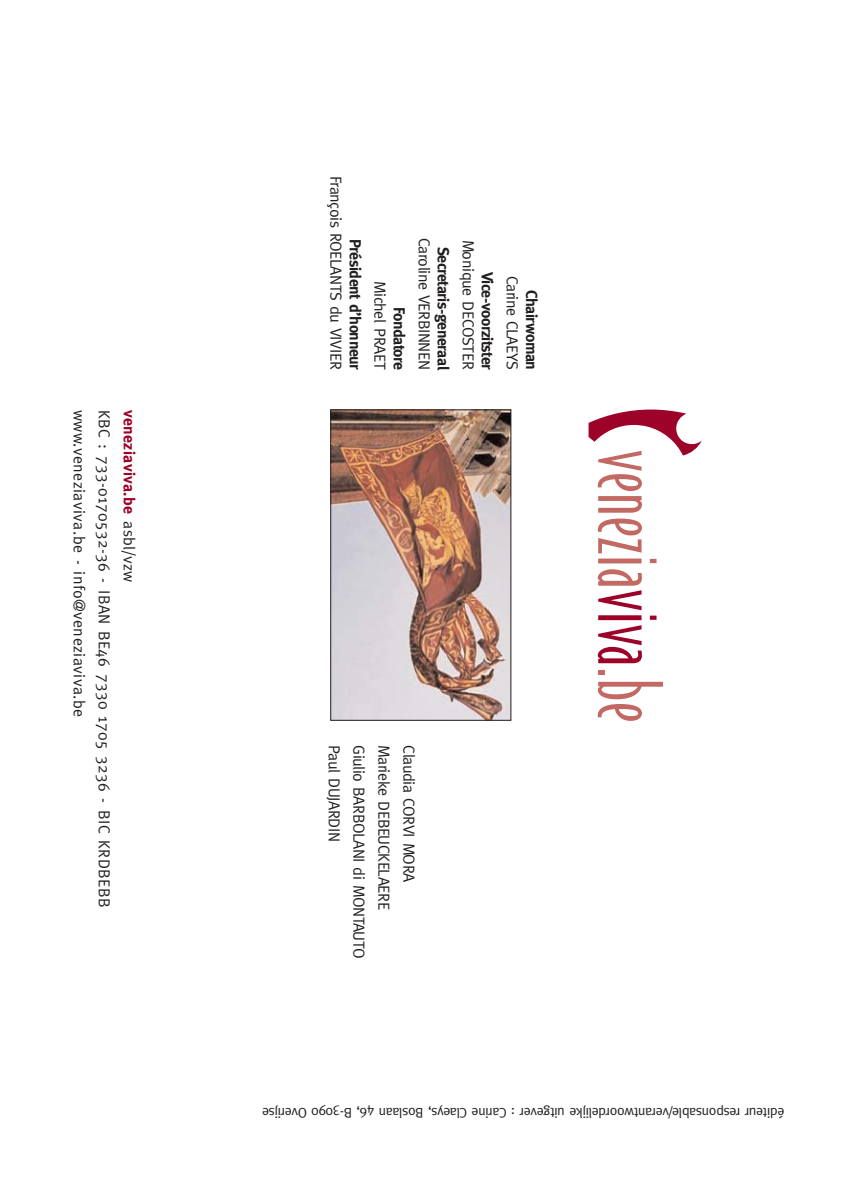
<style>
.page{position:relative;width:842px;height:1191px;background:#fff}
.page>*{position:absolute;margin:0;border:0;box-sizing:border-box;transform-origin:0 0}
.t1{font:16px "Meta";letter-spacing:-.025em;color:#231f20}
.t2{font:16px "Meta";letter-spacing:.025em;color:#231f20}
.t3{font:700 16px "Meta";letter-spacing:-.025em;color:#231f20}
.t4{font:700 16px "Meta";letter-spacing:.025em;color:#9d0229}
.t5{font:14px "Meta";letter-spacing:-.025em;color:#231f20}
.s1{font-weight:400;color:#231f20}
</style>
<div class="page">
<div style="left:598px;top:558px;width:43px;height:5px;background:#c26964"></div>
<svg style="left:650px;top:559px;width:6px;height:4px"></svg>
<svg style="left:598px;top:569px;width:44px;height:41px"></svg>
<div style="left:598px;top:615px;width:43px;height:5px;background:#9d0229"></div>
<svg style="left:650px;top:615px;width:6px;height:5px"></svg>
<svg style="left:598px;top:625px;width:44px;height:38px"></svg>
<svg style="left:598px;top:670px;width:7px;height:4px"></svg>
<svg style="left:598px;top:682px;width:65px;height:39px"></svg>
<svg style="left:588px;top:409px;width:114px;height:144px"></svg>
<img style="left:332px;top:411px;width:177px;height:307px">
<div style="left:330px;top:409px;width:181px;height:311px;border:1px solid #231f20"></div>
<p class="t2" style="left:85px;top:409px;width:309px;rotate:90deg">www.veneziaviva.be - info@veneziaviva.be</p>
<p class="t2" style="left:110px;top:409px;width:499px;rotate:90deg">KBC : 733-0170532-36 - IBAN BE46 7330 1705 3236 - BIC KRDBEBB</p>
<p class="t4" style="left:136px;top:409px;width:174px;rotate:90deg">veneziaviva.be <span class="s1">asbl/vzw</span></p>
<p class="t1" style="left:342px;top:176px;width:196px;rotate:90deg">François ROELANTS du VIVIER</p>
<p class="t3" style="left:362px;top:239px;width:133px;rotate:90deg">Président d’honneur</p>
<p class="t1" style="left:386px;top:281px;width:90px;rotate:90deg">Michel PRAET</p>
<p class="t3" style="left:406px;top:307px;width:65px;rotate:90deg">Fondatore</p>
<p class="t1" style="left:430px;top:238px;width:133px;rotate:90deg">Caroline VERBINNEN</p>
<p class="t3" style="left:450px;top:246px;width:125px;rotate:90deg">Secretaris-generaal</p>
<p class="t1" style="left:474px;top:240px;width:131px;rotate:90deg">Monique DECOSTER</p>
<p class="t3" style="left:494px;top:271px;width:100px;rotate:90deg">Vice-voorzitster</p>
<p class="t1" style="left:518px;top:276px;width:95px;rotate:90deg">Carine CLAEYS</p>
<p class="t3" style="left:538px;top:290px;width:82px;rotate:90deg">Chairwoman</p>
<p class="t1" style="left:340px;top:745px;width:98px;rotate:90deg">Paul DUJARDIN</p>
<p class="t1" style="left:365px;top:745px;width:215px;rotate:90deg">Giulio BARBOLANI di MONTAUTO</p>
<p class="t1" style="left:390px;top:745px;width:166px;rotate:90deg">Marieke DEBEUCKELAERE</p>
<p class="t1" style="left:415px;top:745px;width:138px;rotate:90deg">Claudia CORVI MORA</p>
<p class="t5" style="left:784px;top:1118px;width:524px;rotate:-180deg">éditeur responsable/verantwoordelijke uitgever : Carine Claeys, Boslaan 46, B-3090 Overijse</p>
</div>
